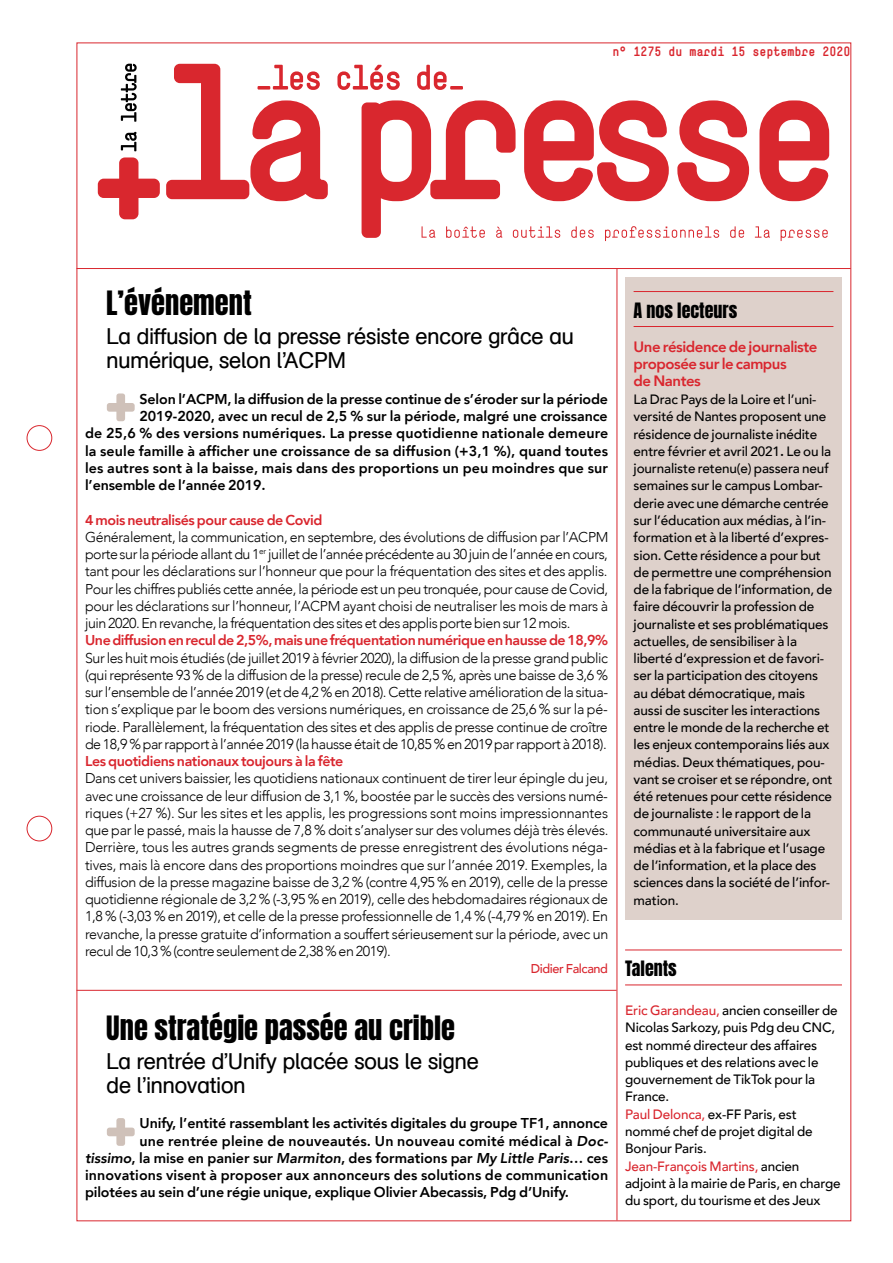
<style>
.page{position:relative;width:893px;height:1263px;background:#fff}
.page>*{position:absolute;margin:0;border:0;box-sizing:border-box;transform-origin:0 0}
.t1{font:28.5px "Anton";color:#000}
.t2{font:22.5px/24px "AG Schoolbook Regular A";letter-spacing:-.03em;color:#000}
.t3{font:18px "Anton";color:#000}
.t4{font:800 15px/17.2px "Avenir";letter-spacing:-.03em;color:#d9262e}
.t5{font:300 14.25px/17.2px "Avenir";letter-spacing:-.03em;color:#000;text-align:justify}
.t6{font:800 14.25px "Avenir";color:#000}
.t7{font:800 14.25px "Avenir";letter-spacing:-.03em;color:#d9262e}
.t8{font:500 13.5px/17.2px "Avenir";letter-spacing:-.01em;color:#000}
.t9{font:12.75px "Simple Bold Titling";color:#d9262e}
.t10{font:500 12.75px "Avenir";letter-spacing:-.03em;color:#d9262e}
.s1{font-style:italic}
.s2{font-weight:800}
.s3{color:#d9262e}
</style>
<div class="page">
<svg style="left:107px;top:393px;width:28px;height:28px"></svg>
<hr style="left:77px;top:990px;width:540px;height:1px;background:#d9262e">
<svg style="left:107px;top:1118px;width:28px;height:28px"></svg>
<div style="left:625px;top:277px;width:217px;height:642px;background:#ded1cb"></div>
<hr style="left:634px;top:291px;width:199px;height:1px;background:#d9262e">
<hr style="left:634px;top:326px;width:199px;height:1px;background:#d9262e">
<hr style="left:625px;top:949px;width:217px;height:1px;background:#d9262e">
<hr style="left:625px;top:984px;width:217px;height:1px;background:#d9262e">
<div style="left:27px;top:425px;width:25px;height:26px;border:1px solid #d9272e;border-radius:50%"></div>
<div style="left:27px;top:816px;width:25px;height:25px;border:1px solid #d9272e;border-radius:50%"></div>
<svg style="left:166px;top:64px;width:663px;height:174px"></svg>
<svg style="left:98px;top:157px;width:62px;height:62px"></svg>
<svg style="left:258px;top:65px;width:205px;height:25px"></svg>
<svg style="left:422px;top:226px;width:406px;height:15px"></svg>
<svg style="left:121px;top:64px;width:16px;height:87px"></svg>
<hr style="left:77px;top:268px;width:774px;height:1px;background:#d9272e">
<hr style="left:617px;top:269px;width:1px;height:951px;background:#d9272e">
<p class="t9" style="left:612px;top:44px;width:240px">n° 1275 du mardi 15 septembre 2020</p>
<h1 class="t1" style="left:106px;top:289px;width:147px">L’événement</h1>
<h2 class="t2" style="left:106px;top:325px;width:469px">La diffusion de la presse résiste encore grâce au numérique, selon l’ACPM</h2>
<p class="t6" style="left:139px;top:388px;width:470px">Selon l’ACPM, la diffusion de la presse continue de s’éroder sur la période</p>
<p class="t6" style="left:139px;top:405px;width:470px">2019-2020, avec un recul de 2,5 % sur la période, malgré une croissance</p>
<p class="t6" style="left:85px;top:422px;width:525px">de 25,6 % des versions numériques. La presse quotidienne nationale demeure</p>
<p class="t6" style="left:85px;top:439px;width:525px">la seule famille à afficher une croissance de sa diffusion (+3,1 %), quand toutes</p>
<p class="t6" style="left:85px;top:457px;width:524px">les autres sont à la baisse, mais dans des proportions un peu moindres que sur</p>
<p class="t6" style="left:85px;top:474px;width:182px">l’ensemble de l’année 2019.</p>
<p class="t7" style="left:85px;top:508px;width:239px">4 mois neutralisés pour cause de Covid</p>
<p class="t5" style="left:85px;top:528px;width:525px">Généralement, la communication, en septembre, des évolutions de diffusion par l’ACPM porte sur la période allant du 1<sup>er</sup> juillet de l’année précédente au 30 juin de l’année en cours, tant pour les déclarations sur l’honneur que pour la fréquentation des sites et des applis.<br>Pour les chiffres publiés cette année, la période est un peu tronquée, pour cause de Covid, pour les déclarations sur l’honneur, l’ACPM ayant choisi de neutraliser les mois de mars à juin 2020. En revanche, la fréquentation des sites et des applis porte bien sur 12 mois.</p>
<p class="t7" style="left:85px;top:629px;width:525px">Une diffusion en recul de 2,5%, mais une fréquentation numérique en hausse de 18,9%</p>
<p class="t5" style="left:85px;top:649px;width:525px">Sur les huit mois étudiés (de juillet 2019 à février 2020), la diffusion de la presse grand public (qui représente 93 % de la diffusion de la presse) recule de 2,5 %, après une baisse de 3,6 % sur l’ensemble de l’année 2019 (et de 4,2 % en 2018). Cette relative amélioration de la situa&shy;tion s’explique par le boom des versions numériques, en croissance de 25,6 % sur la pé&shy;riode. Parallèlement, la fréquentation des sites et des applis de presse continue de croître de 18,9% par rapport à l’année 2019 (la hausse était de 10,85% en 2019 par rapport à 2018).</p>
<p class="t7" style="left:85px;top:750px;width:260px">Les quotidiens nationaux toujours à la fête</p>
<p class="t5" style="left:85px;top:770px;width:525px">Dans cet univers baissier, les quotidiens nationaux continuent de tirer leur épingle du jeu, avec une croissance de leur diffusion de 3,1 %, boostée par le succès des versions numé&shy;riques (+27 %). Sur les sites et les applis, les progressions sont moins impressionnantes que par le passé, mais la hausse de 7,8 % doit s’analyser sur des volumes déjà très élevés.<br>Derrière, tous les autres grands segments de presse enregistrent des évolutions néga&shy;tives, mais là encore dans des proportions moindres que sur l’année 2019. Exemples, la diffusion de la presse magazine baisse de 3,2 % (contre 4,95 % en 2019), celle de la presse quotidienne régionale de 3,2 % (-3,95 % en 2019), celle des hebdomadaires régionaux de 1,8 % (-3,03 % en 2019), et celle de la presse professionnelle de 1,4 % (-4,79 % en 2019). En revanche, la presse gratuite d’information a souffert sérieusement sur la période, avec un recul de 10,3% (contre seulement de 2,38% en 2019).</p>
<p class="t10" style="left:531px;top:957px;width:79px">Didier Falcand</p>
<h1 class="t1" style="left:106px;top:1013px;width:350px">Une stratégie passée au crible</h1>
<h2 class="t2" style="left:106px;top:1049px;width:374px">La rentrée d’Unify placée sous le signe de l’innovation</h2>
<p class="t6" style="left:139px;top:1112px;width:470px">Unify, l’entité rassemblant les activités digitales du groupe TF1, annonce</p>
<p class="t6" style="left:139px;top:1129px;width:470px">une rentrée pleine de nouveautés. Un nouveau comité médical à <span class="s1">Doc-</span></p>
<p class="t6" style="left:85px;top:1147px;width:525px"><span class="s1">tissimo</span>, la mise en panier sur <span class="s1">Marmiton</span>, des formations par <span class="s1">My Little Paris</span>… ces</p>
<p class="t6" style="left:85px;top:1164px;width:525px">innovations visent à proposer aux annonceurs des solutions de communication</p>
<p class="t6" style="left:85px;top:1181px;width:485px">pilotées au sein d’une régie unique, explique Olivier Abecassis, Pdg d’Unify.</p>
<p class="t3" style="left:634px;top:301px;width:105px">A nos lecteurs</p>
<p class="t4" style="left:634px;top:338px;width:185px">Une résidence de journaliste proposée sur le campus<br>de Nantes</p>
<p class="t8" style="left:634px;top:390px;width:200px">La Drac Pays de la Loire et l’uni&shy;versité de Nantes proposent une résidence de journaliste inédite entre février et avril 2021<span class="s2">.</span> Le ou la journaliste retenu(e) passera neuf semaines sur le campus Lombar&shy;derie avec une démarche centrée sur l’éducation aux médias, à l’in&shy;formation et à la liberté d’expres&shy;sion. Cette résidence a pour but de permettre une compréhension de la fabrique de l’information, de faire découvrir la profession de journaliste et ses problématiques actuelles, de sensibiliser à la liberté d’expression et de favori&shy;ser la participation des citoyens au débat démocratique, mais aussi de susciter les interactions entre le monde de la recherche et les enjeux contemporains liés aux médias. Deux thématiques, pou&shy;vant se croiser et se répondre, ont été retenues pour cette résidence de journaliste : le rapport de la communauté universitaire aux médias et à la fabrique et l’usage de l’information, et la place des sciences dans la société de l’infor&shy;mation.</p>
<p class="t3" style="left:625px;top:960px;width:53px">Talents</p>
<p class="t8" style="left:625px;top:1001px;width:217px"><span class="s3">Eric Garandeau,</span> ancien conseiller de<br>Nicolas Sarkozy, puis Pdg deu CNC, est nommé directeur des affaires publiques et des relations avec le gouvernement de TikTok pour la<br>France.<br><span class="s3">Paul Delonca,</span> ex-FF Paris, est nommé chef de projet digital de<br>Bonjour Paris.<br><span class="s3">Jean-François Martins,</span> ancien adjoint à la mairie de Paris, en charge du sport, du tourisme et des Jeux</p>
</div>
